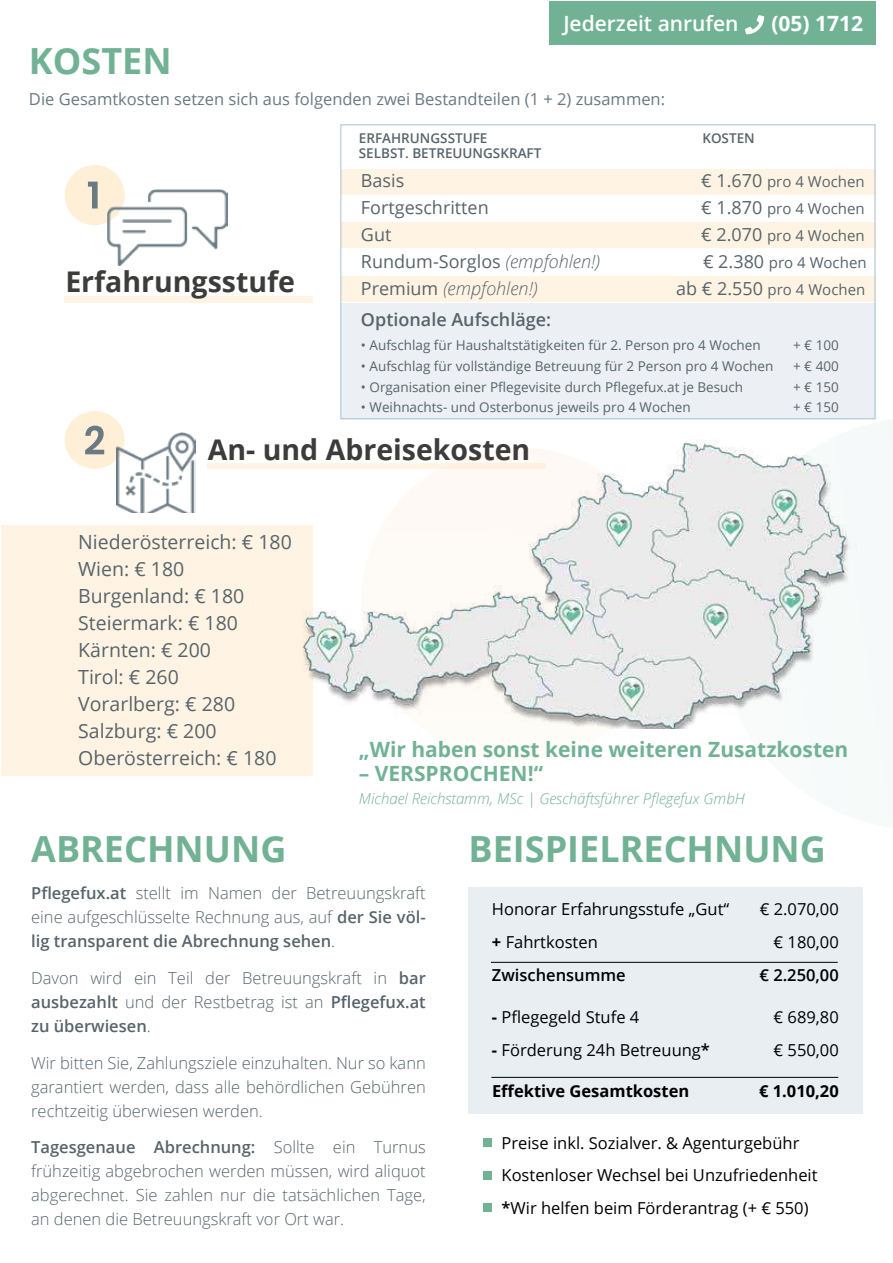
<style>
.page{position:relative;width:893px;height:1263px;background:#fff}
.page>*{position:absolute;margin:0;border:0;box-sizing:border-box;transform-origin:0 0}
.t1{font:700 36px "Open Sans";color:#71b294}
.t2{font:700 28.5px "Open Sans";color:#3c3c3b}
.t3{font:700 21px "Open Sans";color:#71b294}
.t4{font:600 21px "Open Sans";color:#fff}
.t5{font:700 21px "Open Sans";color:#fff}
.t6{font:19.5px/27px "Open Sans";color:#57646b}
.t7{font:18px "Open Sans";color:#57646b}
.t8{font:600 18px "Open Sans";color:#57646b}
.t9{font:italic 300 18px "Open Sans";color:#57646b}
.t10{font:300 16.5px/24px "Open Sans";color:#57646b;text-align:justify}
.t11{font:16.5px/32.5px "Open Sans";color:#000}
.t12{font:16.5px "Open Sans";color:#687983}
.t13{font:700 16.5px "Open Sans";color:#000}
.t14{font:600 16.5px "Open Sans";color:#000}
.t15{font:15px "Open Sans";color:#57646b}
.t16{font:italic 300 15px "Open Sans";color:#71b294}
.t17{font:13.5px "Open Sans";color:#57646b}
.t18{font:600 13.5px "Open Sans";color:#57646b}
.s1{font-size:18px}
.s2{font-weight:300;font-style:italic}
.s3{font-weight:400;font-style:normal}
.s4{font-weight:700}
.s5{font-weight:600}
</style>
<div class="page">
<div style="left:341px;top:276px;width:535px;height:26px;background:#fff4e3"></div>
<div style="left:341px;top:169px;width:535px;height:26px;background:#fff4e3"></div>
<div style="left:469px;top:887px;width:394px;height:227px;background:#e9eef3"></div>
<div style="left:341px;top:222px;width:535px;height:26px;background:#fff4e3"></div>
<div style="left:341px;top:303px;width:535px;height:116px;background:#ecf0f4"></div>
<div style="left:65px;top:297px;width:248px;height:6px;background:#fff4e3"></div>
<div style="left:65px;top:165px;width:60px;height:60px;background:#ffefd6;border-radius:50%"></div>
<svg style="left:88px;top:182px;width:10px;height:26px"></svg>
<div style="left:341px;top:125px;width:534px;height:294px;border:1px solid #a7bfce"></div>
<img style="left:107px;top:190px;width:120px;height:75px">
<div style="left:2px;top:525px;width:311px;height:250px;background:#fff4e3"></div>
<div style="left:65px;top:411px;width:60px;height:58px;background:#ffefd6;border-radius:50%"></div>
<div style="left:207px;top:463px;width:339px;height:6px;background:#fff4e3"></div>
<img style="left:302px;top:440px;width:554px;height:289px">
<svg style="left:85px;top:426px;width:19px;height:28px"></svg>
<img style="left:116px;top:433px;width:79px;height:80px">
<hr style="left:491px;top:962px;width:347px;height:1px;background:#000">
<hr style="left:491px;top:1077px;width:347px;height:1px;background:#000">
<div style="left:483px;top:1138px;width:9px;height:9px;background:#71b294"></div>
<div style="left:483px;top:1171px;width:9px;height:9px;background:#71b294"></div>
<div style="left:483px;top:1203px;width:9px;height:9px;background:#71b294"></div>
<div style="left:550px;top:1px;width:326px;height:44px;background:#71b294"></div>
<svg style="left:745px;top:15px;width:19px;height:19px"></svg>
<p class="t4" style="left:563px;top:9px;width:177px">Jederzeit anrufen</p>
<p class="t5" style="left:771px;top:8px;width:93px">(05) 1712</p>
<h1 class="t1" style="left:29px;top:35px;width:144px">KOSTEN</h1>
<p class="t12" style="left:29px;top:88px;width:638px">Die Gesamtkosten setzen sich aus folgenden zwei Bestandteilen (1 + 2) zusammen:</p>
<h2 class="t2" style="left:65px;top:262px;width:231px">Erfahrungsstufe</h2>
<p class="t18" style="left:359px;top:129px;width:130px">ERFAHRUNGSSTUFE</p>
<p class="t18" style="left:702px;top:129px;width:54px">KOSTEN</p>
<p class="t18" style="left:359px;top:144px;width:184px">SELBST. BETREUUNGSKRAFT</p>
<p class="t7" style="left:361px;top:168px;width:45px">Basis</p>
<p class="t15" style="left:701px;top:171px;width:165px"><span class="s1">€ 1.670</span> pro 4 Wochen</p>
<p class="t7" style="left:361px;top:195px;width:129px">Fortgeschritten</p>
<p class="t15" style="left:701px;top:198px;width:165px"><span class="s1">€ 1.870</span> pro 4 Wochen</p>
<p class="t7" style="left:361px;top:222px;width:32px">Gut</p>
<p class="t15" style="left:701px;top:225px;width:165px"><span class="s1">€ 2.070</span> pro 4 Wochen</p>
<p class="t7" style="left:361px;top:249px;width:241px">Rundum-Sorglos <span class="s2">(empfohlen!)</span></p>
<p class="t15" style="left:703px;top:252px;width:165px"><span class="s1">€ 2.380</span> pro 4 Wochen</p>
<p class="t9" style="left:361px;top:276px;width:178px"><span class="s3">Premium</span> (empfohlen!)</p>
<p class="t15" style="left:676px;top:279px;width:191px"><span class="s1">ab € 2.550</span> pro 4 Wochen</p>
<p class="t8" style="left:361px;top:307px;width:192px">Optionale Aufschläge:</p>
<p class="t17" style="left:361px;top:336px;width:401px">• Aufschlag für Haushaltstätigkeiten für 2. Person pro 4 Wochen</p>
<p class="t17" style="left:793px;top:336px;width:47px">+ € 100</p>
<p class="t17" style="left:361px;top:357px;width:414px">• Aufschlag für vollständige Betreuung für 2 Person pro 4 Wochen</p>
<p class="t17" style="left:793px;top:357px;width:47px">+ € 400</p>
<p class="t17" style="left:361px;top:377px;width:384px">• Organisation einer Pflegevisite durch Pflegefux.at je Besuch</p>
<p class="t17" style="left:793px;top:377px;width:47px">+ € 150</p>
<p class="t17" style="left:361px;top:398px;width:331px">• Weihnachts- und Osterbonus jeweils pro 4 Wochen</p>
<p class="t17" style="left:793px;top:398px;width:47px">+ € 150</p>
<h2 class="t2" style="left:208px;top:429px;width:324px">An- und Abreisekosten</h2>
<p class="t6" style="left:78px;top:528px;width:215px">Niederösterreich: € 180<br>Wien: € 180<br>Burgenland: € 180<br>Steiermark: € 180<br>Kärnten: € 200<br>Tirol: € 260<br>Vorarlberg: € 280<br>Salzburg: € 200<br>Oberösterreich: € 180</p>
<p class="t3" style="left:359px;top:734px;width:491px">„Wir haben sonst keine weiteren Zusatzkosten</p>
<p class="t3" style="left:359px;top:758px;width:186px">– VERSPROCHEN!“</p>
<p class="t16" style="left:359px;top:788px;width:387px">Michael Reichstamm, MSc | Geschäftsführer Pflegefux GmbH</p>
<h1 class="t1" style="left:31px;top:823px;width:257px">ABRECHNUNG</h1>
<h1 class="t1" style="left:469px;top:823px;width:359px">BEISPIELRECHNUNG</h1>
<p class="t11" style="left:492px;top:892px;width:239px">Honorar Erfahrungsstufe „Gut“</p>
<p class="t11" style="left:760px;top:892px;width:81px">€ 2.070,00</p>
<p class="t11" style="left:492px;top:925px;width:107px"><span class="s4">+</span> Fahrtkosten</p>
<p class="t11" style="left:773px;top:925px;width:67px">€ 180,00</p>
<p class="t14" style="left:492px;top:964px;width:135px">Zwischensumme</p>
<p class="t14" style="left:759px;top:964px;width:81px">€ 2.250,00</p>
<p class="t11" style="left:492px;top:1000px;width:149px"><span class="s4">-</span> Pflegegeld Stufe 4</p>
<p class="t11" style="left:773px;top:1000px;width:67px">€ 689,80</p>
<p class="t11" style="left:492px;top:1033px;width:220px"><span class="s4">-</span> Förderung 24h Betreuung<span class="s5">*</span></p>
<p class="t11" style="left:774px;top:1033px;width:67px">€ 550,00</p>
<p class="t13" style="left:492px;top:1079px;width:199px">Effektive Gesamtkosten</p>
<p class="t13" style="left:759px;top:1079px;width:81px">€ 1.010,20</p>
<p class="t11" style="left:502px;top:1126px;width:318px">Preise inkl. Sozialver. &amp; Agenturgebühr<br>Kostenloser Wechsel bei Unzufriedenheit <span class="s5">*</span>Wir helfen beim Förderantrag (+ € 550)</p>
<p class="t10" style="left:31px;top:880px;width:396px"><span class="s5">Pflegefux.at</span> stellt im Namen der Betreuungskraft eine aufgeschlüsselte Rechnung aus, auf <span class="s5">der Sie völ&shy;lig transparent die Abrechnung sehen</span>.</p>
<p class="t10" style="left:31px;top:965px;width:396px">Davon wird ein Teil der Betreuungskraft in <span class="s5">bar ausbezahlt</span> und der Restbetrag ist an <span class="s5">Pflegefux.at zu überwiesen</span>.</p>
<p class="t10" style="left:31px;top:1050px;width:396px">Wir bitten Sie, Zahlungsziele einzuhalten. Nur so kann garantiert werden, dass alle behördlichen Gebühren rechtzeitig überwiesen werden.</p>
<p class="t10" style="left:31px;top:1135px;width:396px"><span class="s5">Tagesgenaue Abrechnung:</span> Sollte ein Turnus frühzeitig abgebrochen werden müssen, wird aliquot abgerechnet. Sie zahlen nur die tatsächlichen Tage, an denen die Betreuungskraft vor Ort war.</p>
</div>
